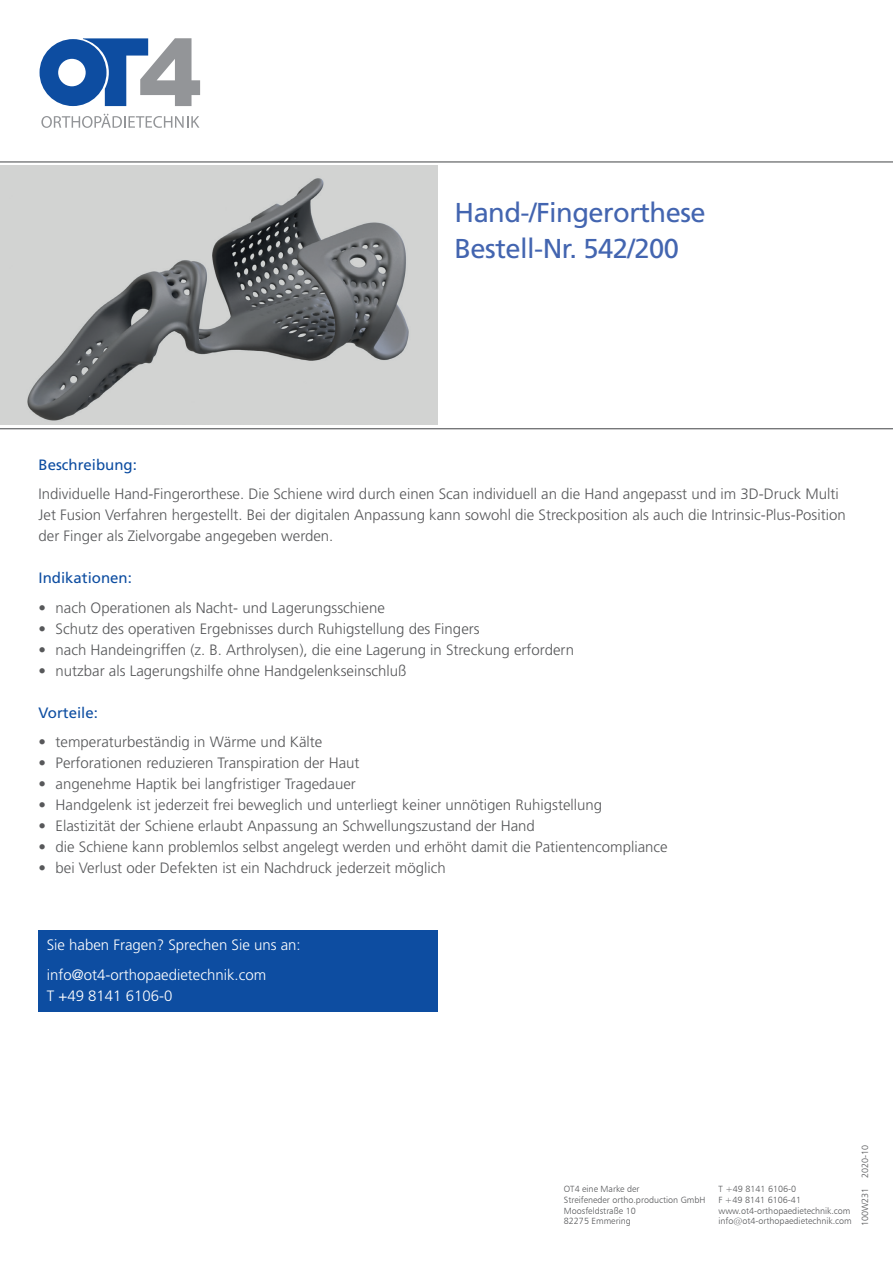
<style>
.page{position:relative;width:893px;height:1263px;background:#fff}
.page>*{position:absolute;margin:0;border:0;box-sizing:border-box;transform-origin:0 0}
.t1{font:27.3px/36px "Frutiger LT";letter-spacing:-.02em;color:#4365b0}
.t2{font:300 15px/21px "Frutiger LT";color:#57585a}
.t3{font:300 15px/29.5px "Frutiger LT";color:#fff}
.t4{font:15px "Frutiger LT";color:#0d4da1}
.t5{font:9px/10.8px "Humanist 777 BT Light B";color:#57585a}
.t6{font:300 9px "Frutiger LT";color:#57585a}
</style>
<div class="page">
<img style="left:0;top:166px;width:437px;height:258px">
<svg style="left:40px;top:38px;width:160px;height:68px"></svg>
<svg style="left:41px;top:114px;width:158px;height:14px"></svg>
<hr style="left:0;top:161px;width:893px;height:1px;background:#57585a">
<hr style="left:0;top:428px;width:893px;height:1px;background:#57585a">
<div style="left:38px;top:930px;width:399px;height:81px;background:#0d4da1"></div>
<h1 class="t1" style="left:454px;top:195px;width:253px">Hand-/Fingerorthese<br>Bestell-Nr. 542/200</h1>
<p class="t4" style="left:39px;top:456px;width:100px">Beschreibung:</p>
<p class="t2" style="left:39px;top:484px;width:809px">Individuelle Hand-Fingerorthese. Die Schiene wird durch einen Scan individuell an die Hand angepasst und im 3D-Druck Multi<br>Jet Fusion Verfahren hergestellt. Bei der digitalen Anpassung kann sowohl die Streckposition als auch die Intrinsic-Plus-Position der Finger als Zielvorgabe angegeben werden.</p>
<p class="t4" style="left:39px;top:569px;width:95px">Indikationen:</p>
<p class="t2" style="left:39px;top:597px;width:348px">• nach Operationen als Nacht- und Lagerungsschiene</p>
<p class="t2" style="left:39px;top:618px;width:442px">• Schutz des operativen Ergebnisses durch Ruhigstellung des Fingers</p>
<p class="t2" style="left:39px;top:639px;width:537px">• nach Handeingriffen (z. B. Arthrolysen), die eine Lagerung in Streckung erfordern</p>
<p class="t2" style="left:39px;top:660px;width:369px">• nutzbar als Lagerungshilfe ohne Handgelenkseinschluß</p>
<p class="t4" style="left:39px;top:704px;width:61px">Vorteile:</p>
<p class="t2" style="left:39px;top:732px;width:285px">• temperaturbeständig in Wärme und Kälte</p>
<p class="t2" style="left:39px;top:753px;width:322px">• Perforationen reduzieren Transpiration der Haut</p>
<p class="t2" style="left:39px;top:774px;width:319px">• angenehme Haptik bei langfristiger Tragedauer</p>
<p class="t2" style="left:39px;top:795px;width:565px">• Handgelenk ist jederzeit frei beweglich und unterliegt keiner unnötigen Ruhigstellung</p>
<p class="t2" style="left:39px;top:816px;width:498px">• Elastizität der Schiene erlaubt Anpassung an Schwellungszustand der Hand</p>
<p class="t2" style="left:39px;top:837px;width:631px">• die Schiene kann problemlos selbst angelegt werden und erhöht damit die Patientencompliance</p>
<p class="t2" style="left:39px;top:858px;width:409px">• bei Verlust oder Defekten ist ein Nachdruck jederzeit möglich</p>
<p class="t3" style="left:47px;top:930px;width:255px">Sie haben Fragen? Sprechen Sie uns an: info@ot4-orthopaedietechnik.com</p>
<p class="t3" style="left:47px;top:981px;width:127px">T +49 8141 6106-0</p>
<p class="t5" style="left:564px;top:1183px;width:143px">OT4 eine Marke der<br>Streifeneder ortho.production GmbH<br>Moosfeldstraße 10<br>82275 Emmering</p>
<p class="t5" style="left:718px;top:1183px;width:135px">T +49 8141 6106-0<br>F +49 8141 6106-41 www.ot4-orthopaedietechnik.com info@ot4-orthopaedietechnik.com</p>
<p class="t6" style="left:860px;top:1226px;width:83px;rotate:-90deg">100W231 2020-10</p>
</div>
